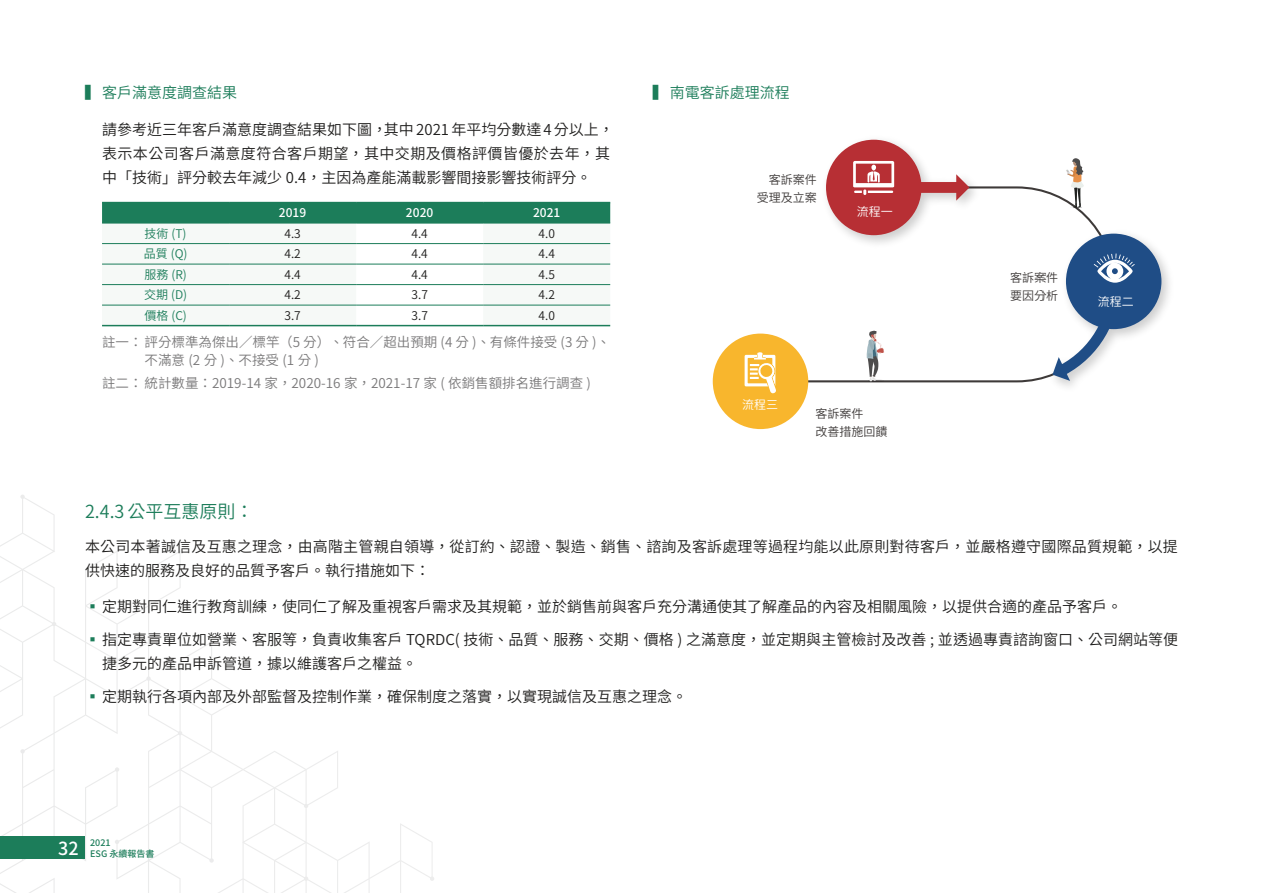
<style>
.page{position:relative;width:1263px;height:893px;background:#fff}
.page>*{position:absolute;margin:0;border:0;box-sizing:border-box;transform-origin:0 0}
.t1{font:600 18px "Noto Sans CJ Ktc";color:#1c7d5a}
.t2{font:600 15px/24px "Noto Sans CJ Ktc";color:#1f1e1d}
.t3{font:600 15px "Noto Sans CJ Ktc";color:#1c7d5a}
.t4{font:600 13.5px/18px "Noto Sans CJ Ktc";color:#7a797a}
.t5{font:600 12px "Noto Sans CJ Ktc";color:#1f1e1d}
.t6{font:600 12px/18px "Noto Sans CJ Ktc";color:#3e3a39}
.t7{font:600 12px "Noto Sans CJ Ktc";color:#1c7d5a}
.t8{font:500 12px "Noto Sans CJ Ktc";color:#fff}
.t9{font:600 12px "Noto Sans CJ Ktc";color:#fff}
.t10{font:500 9px/10.8px "Noto Sans CJ Ktc";color:#1c7d5a}
.s1{color:#1c7d5a}
</style>
<div class="page">
<div style="left:0;top:837px;width:85px;height:22px;background:#1c7d5a"></div>
<div style="left:102px;top:203px;width:508px;height:20px;background:#1c7d5a"></div>
<svg style="left:102px;top:244px;width:508px;height:81px;fill:#f6f9f7"></svg>
<hr style="left:102px;top:223px;width:127px;height:1px;background:#1c7d5a">
<hr style="left:229px;top:223px;width:127px;height:1px;background:#1c7d5a">
<hr style="left:356px;top:223px;width:127px;height:1px;background:#1c7d5a">
<hr style="left:483px;top:223px;width:127px;height:1px;background:#1c7d5a">
<hr style="left:102px;top:243px;width:127px;height:1px;background:#1c7d5a">
<hr style="left:229px;top:243px;width:127px;height:1px;background:#1c7d5a">
<hr style="left:356px;top:243px;width:127px;height:1px;background:#1c7d5a">
<hr style="left:483px;top:243px;width:127px;height:1px;background:#1c7d5a">
<hr style="left:102px;top:264px;width:127px;height:1px;background:#1c7d5a">
<hr style="left:229px;top:264px;width:127px;height:1px;background:#1c7d5a">
<hr style="left:356px;top:264px;width:127px;height:1px;background:#1c7d5a">
<hr style="left:483px;top:264px;width:127px;height:1px;background:#1c7d5a">
<hr style="left:102px;top:284px;width:127px;height:1px;background:#1c7d5a">
<hr style="left:229px;top:284px;width:127px;height:1px;background:#1c7d5a">
<hr style="left:356px;top:284px;width:127px;height:1px;background:#1c7d5a">
<hr style="left:483px;top:284px;width:127px;height:1px;background:#1c7d5a">
<hr style="left:102px;top:305px;width:127px;height:1px;background:#1c7d5a">
<hr style="left:229px;top:305px;width:127px;height:1px;background:#1c7d5a">
<hr style="left:356px;top:305px;width:127px;height:1px;background:#1c7d5a">
<hr style="left:483px;top:305px;width:127px;height:1px;background:#1c7d5a">
<hr style="left:102px;top:202px;width:127px;height:1px;background:#1c7d5a">
<hr style="left:229px;top:202px;width:127px;height:1px;background:#1c7d5a">
<hr style="left:356px;top:202px;width:127px;height:1px;background:#1c7d5a">
<hr style="left:483px;top:202px;width:127px;height:1px;background:#1c7d5a">
<hr style="left:102px;top:325px;width:127px;height:1px;background:#1c7d5a">
<hr style="left:229px;top:325px;width:127px;height:1px;background:#1c7d5a">
<hr style="left:356px;top:325px;width:127px;height:1px;background:#1c7d5a">
<hr style="left:483px;top:325px;width:127px;height:1px;background:#1c7d5a">
<svg style="left:761px;top:186px;width:334px;height:200px"></svg>
<img style="left:817px;top:139px;width:170px;height:113px">
<div style="left:868px;top:182px;width:95px;height:11px;background:#b72f34;border-radius:5px"></div>
<svg style="left:956px;top:174px;width:13px;height:27px"></svg>
<div style="left:826px;top:140px;width:95px;height:95px;background:#b72f34;border-radius:50%"></div>
<img style="left:1044px;top:225px;width:125px;height:162px">
<div style="left:1066px;top:234px;width:95px;height:95px;background:#1f4d86;border-radius:50%"></div>
<div style="left:713px;top:334px;width:95px;height:95px;background:#f8b62d;border-radius:50%"></div>
<svg style="left:1066px;top:158px;width:18px;height:50px"></svg>
<svg style="left:866px;top:331px;width:18px;height:51px"></svg>
<svg style="left:853px;top:161px;width:41px;height:34px"></svg>
<svg style="left:1052px;top:254px;width:83px;height:127px"></svg>
<svg style="left:744px;top:352px;width:32px;height:41px"></svg>
<p class="t3" style="left:85px;top:84px;width:154px">▍ 客戶滿意度調查結果</p>
<p class="t2" style="left:102px;top:118px;width:513px">請參考近三年客戶滿意度調查結果如下圖，其中 2021年平均分數達 4分以上，表示本公司客戶滿意度符合客戶期望，其中交期及價格評價皆優於去年，其中「技術」評分較去年減少 0.4，主因為產能滿載影響間接影響技術評分。</p>
<p class="t8" style="left:279px;top:206px;width:29px">2019</p>
<p class="t8" style="left:406px;top:206px;width:29px">2020</p>
<p class="t8" style="left:533px;top:206px;width:29px">2021</p>
<p class="t7" style="left:145px;top:227px;width:44px">技術 (T)</p>
<p class="t5" style="left:284px;top:227px;width:18px">4.3</p>
<p class="t5" style="left:411px;top:227px;width:18px">4.4</p>
<p class="t5" style="left:538px;top:227px;width:18px">4.0</p>
<p class="t7" style="left:144px;top:247px;width:45px">品質 (Q)</p>
<p class="t5" style="left:284px;top:247px;width:18px">4.2</p>
<p class="t5" style="left:411px;top:247px;width:18px">4.4</p>
<p class="t5" style="left:538px;top:247px;width:18px">4.4</p>
<p class="t7" style="left:144px;top:268px;width:44px">服務 (R)</p>
<p class="t5" style="left:284px;top:268px;width:18px">4.4</p>
<p class="t5" style="left:411px;top:268px;width:18px">4.4</p>
<p class="t5" style="left:538px;top:268px;width:18px">4.5</p>
<p class="t7" style="left:144px;top:288px;width:45px">交期 (D)</p>
<p class="t5" style="left:284px;top:288px;width:18px">4.2</p>
<p class="t5" style="left:411px;top:288px;width:18px">3.7</p>
<p class="t5" style="left:538px;top:288px;width:18px">4.2</p>
<p class="t7" style="left:144px;top:309px;width:44px">價格 (C)</p>
<p class="t5" style="left:284px;top:309px;width:18px">3.7</p>
<p class="t5" style="left:411px;top:309px;width:18px">3.7</p>
<p class="t5" style="left:539px;top:309px;width:18px">4.0</p>
<p class="t4" style="left:145px;top:333px;width:467px;text-indent:-43px">註一： 評分標準為傑出／標竿（5 分）、符合／超出預期 (4 分 )、有條件接受 (3 分 )、不滿意 (2 分 )、不接受 (1 分 )</p>
<p class="t4" style="left:102px;top:374px;width:491px">註二： 統計數量：2019-14 家，2020-16 家，2021-17 家 ( 依銷售額排名進行調查 )</p>
<p class="t3" style="left:653px;top:84px;width:139px">▍ 南電客訴處理流程</p>
<p class="t6" style="left:757px;top:171px;width:61px;text-align:right">客訴案件受理及立案</p>
<p class="t9" style="left:857px;top:204px;width:37px">流程一</p>
<p class="t9" style="left:742px;top:398px;width:37px">流程三</p>
<p class="t6" style="left:815px;top:404px;width:73px">客訴案件<br>改善措施回饋</p>
<p class="t6" style="left:1010px;top:269px;width:49px">客訴案件要因分析</p>
<p class="t9" style="left:1098px;top:295px;width:37px">流程二</p>
<p class="t1" style="left:85px;top:501px;width:170px">2.4.3 公平互惠原則：</p>
<p class="t2" style="left:85px;top:535px;width:1094px">本公司本著誠信及互惠之理念，由高階主管親自領導，從訂約、認證、製造、銷售、諮詢及客訴處理等過程均能以此原則對待客戶，並嚴格遵守國際品質規範，以提供快速的服務及良好的品質予客戶。執行措施如下：</p>
<p class="t2" style="left:85px;top:595px;width:1039px"><span class="s1">▪</span> 定期對同仁進行教育訓練，使同仁了解及重視客戶需求及其規範，並於銷售前與客戶充分溝通使其了解產品的內容及相關風險，以提供合適的產品予客戶。</p>
<p class="t2" style="left:102px;top:628px;width:1078px;text-indent:-17px"><span class="s1">▪</span> 指定專責單位如營業、客服等，負責收集客戶 TQRDC( 技術、品質、服務、交期、價格 ) 之滿意度，並定期與主管檢討及改善 ; 並透過專責諮詢窗口、公司網站等便捷多元的產品申訴管道，據以維護客戶之權益。</p>
<p class="t2" style="left:85px;top:684px;width:604px"><span class="s1">▪</span> 定期執行各項內部及外部監督及控制作業，確保制度之落實，以實現誠信及互惠之理念。</p>
<p class="t10" style="left:58px;top:837px;width:98px;text-indent:32px">2021<br><sup>32</sup> ESG 永續報告書</p>
</div>
